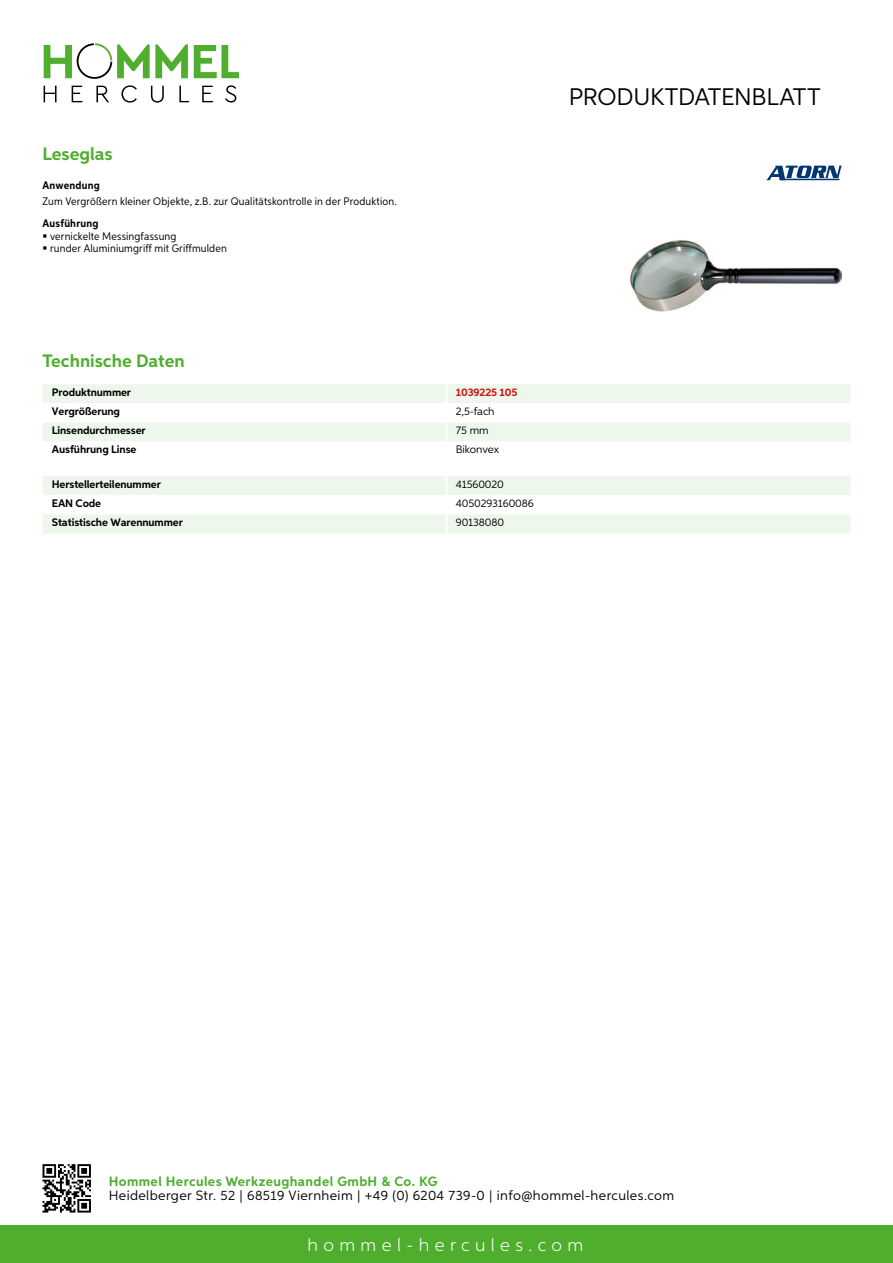
<style>
.page{position:relative;width:893px;height:1263px;background:#fff}
.page>*{position:absolute;margin:0;border:0;box-sizing:border-box;transform-origin:0 0}
.t1{font:24px "Aspira";letter-spacing:-.01em;color:#000}
.t2{font:700 18px "Aspira";color:#50ae2f}
.t3{font:300 18px "Aspira";letter-spacing:.3em;color:#fff}
.t4{font:13.5px "Aspira";letter-spacing:.03em;color:#000}
.t5{font:700 13.5px "Aspira";letter-spacing:.03em;color:#50ae2f}
.t6{font:10.95px/12.8px "Aspira Nar";letter-spacing:.015em;color:#000}
.t7{font:700 10.95px "Aspira";letter-spacing:-.01em;color:#000}
.t8{font:10.95px "Aspira";letter-spacing:-.01em;color:#000}
.t9{font:700 10.95px "Aspira Nar";letter-spacing:.02em;color:#000}
.t10{font:700 10.95px "Aspira";letter-spacing:-.01em;color:#cd1013}
</style>
<div class="page">
<div style="left:0;top:1226px;width:893px;height:37px;background:#50ae2f"></div>
<svg style="left:43px;top:1164px;width:48px;height:48px"></svg>
<svg style="left:194px;top:45px;width:45px;height:33px"></svg>
<svg style="left:44px;top:43px;width:144px;height:36px"></svg>
<svg style="left:44px;top:86px;width:13px;height:16px"></svg>
<svg style="left:72px;top:86px;width:10px;height:16px"></svg>
<svg style="left:96px;top:86px;width:13px;height:16px"></svg>
<svg style="left:121px;top:85px;width:16px;height:18px"></svg>
<svg style="left:151px;top:86px;width:13px;height:17px"></svg>
<svg style="left:179px;top:86px;width:10px;height:16px"></svg>
<svg style="left:202px;top:86px;width:11px;height:16px"></svg>
<svg style="left:225px;top:85px;width:11px;height:18px"></svg>
<div style="left:43px;top:384px;width:807px;height:19px;background:#eef7eb"></div>
<div style="left:43px;top:423px;width:807px;height:18px;background:#eef7eb"></div>
<hr style="left:445px;top:384px;width:3px;height:19px;background:#fff">
<hr style="left:445px;top:422px;width:3px;height:19px;background:#fff">
<svg style="left:43px;top:476px;width:807px;height:57px"></svg>
<hr style="left:445px;top:514px;width:3px;height:19px;background:#fff">
<img style="left:630px;top:239px;width:212px;height:72px">
<svg style="left:766px;top:166px;width:76px;height:14px"></svg>
<h2 class="t2" style="left:43px;top:142px;width:72px">Leseglas</h2>
<p class="t9" style="left:43px;top:179px;width:59px">Anwendung</p>
<p class="t6" style="left:43px;top:194px;width:356px">Zum Vergrößern kleiner Objekte, z.B. zur Qualitätskontrolle in der Produktion.</p>
<p class="t9" style="left:43px;top:216px;width:58px">Ausführung</p>
<p class="t6" style="left:50px;top:229px;width:178px">vernickelte Messingfassung<br>runder Aluminiumgriff mit Griffmulden</p>
<h1 class="t1" style="left:569px;top:82px;width:253px">Produktdatenblatt</h1>
<h2 class="t2" style="left:43px;top:350px;width:144px">Technische Daten</h2>
<p class="t7" style="left:52px;top:386px;width:81px">Produktnummer</p>
<p class="t10" style="left:456px;top:386px;width:63px">1039225 105</p>
<p class="t7" style="left:52px;top:405px;width:70px">Vergrößerung</p>
<p class="t8" style="left:456px;top:405px;width:40px">2,5-fach</p>
<p class="t7" style="left:52px;top:424px;width:95px">Linsendurchmesser</p>
<p class="t8" style="left:456px;top:424px;width:34px">75 mm</p>
<p class="t7" style="left:52px;top:443px;width:86px">Ausführung Linse</p>
<p class="t8" style="left:456px;top:443px;width:45px">Bikonvex</p>
<p class="t7" style="left:52px;top:477px;width:111px">Herstellerteilenummer</p>
<p class="t8" style="left:456px;top:478px;width:50px">41560020</p>
<p class="t7" style="left:52px;top:497px;width:51px">EAN Code</p>
<p class="t8" style="left:456px;top:497px;width:79px">4050293160086</p>
<p class="t7" style="left:52px;top:516px;width:132px">Statistische Warennummer</p>
<p class="t8" style="left:456px;top:516px;width:50px">90138080</p>
<p class="t5" style="left:109px;top:1172px;width:330px">Hommel Hercules Werkzeughandel GmbH &amp; Co. KG</p>
<p class="t4" style="left:109px;top:1187px;width:567px">Heidelberger Str. 52 | 68519 Viernheim | +49 (0) 6204 739-0 | info@hommel-hercules.com</p>
<h2 class="t3" style="left:307px;top:1234px;width:277px">hommel-hercules.com</h2>
</div>
